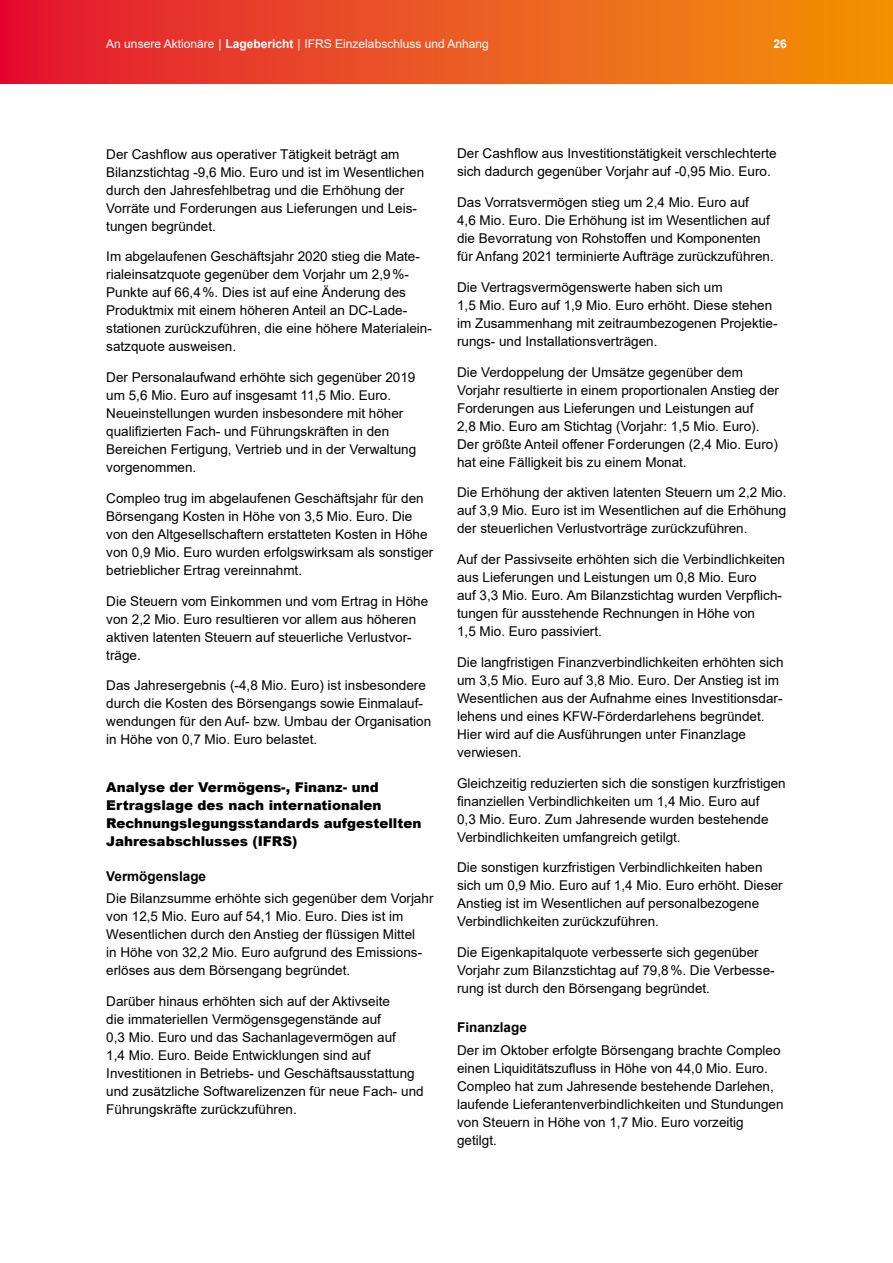
<style>
.page{position:relative;width:893px;height:1263px;background:#fff}
.page>*{position:absolute;margin:0;border:0;box-sizing:border-box;transform-origin:0 0}
.t1{font:13.5px/18px "Arial";color:#000}
.t2{font:900 13.5px/18px "Arial";color:#000}
.t3{font:700 13.5px "Arial";color:#000}
.t4{font:12px "Arial";color:#fff}
.t5{font:700 12px "Arial";color:#fff}
.s1{font-weight:700}
</style>
<div class="page">
<div style="left:0;top:0;width:893px;height:84px;background:linear-gradient(to right,#e31736,#f29709)"></div>
<p class="t4" style="left:106px;top:36px;width:384px">An unsere Aktionäre | <span class="s1">Lagebericht</span> | IFRS Einzelabschluss und Anhang</p>
<p class="t5" style="left:773px;top:35px;width:15px">26</p>
<p class="t1" style="left:106px;top:145px;width:319px">Der Cashflow aus operativer Tätigkeit beträgt am Bilanzstichtag -9,6 Mio. Euro und ist im Wesentlichen durch den Jahresfehlbetrag und die Erhöhung der Vorräte und Forderungen aus Lieferungen und Leis&shy;tungen begründet.</p>
<p class="t1" style="left:106px;top:248px;width:327px">Im abgelaufenen Geschäftsjahr 2020 stieg die Mate&shy;rialeinsatzquote gegenüber dem Vorjahr um 2,9%- Punkte auf 66,4%. Dies ist auf eine Änderung des Produktmix mit einem höheren Anteil an DC-Lade&shy;stationen zurückzuführen, die eine höhere Materialein&shy;satzquote ausweisen.</p>
<p class="t1" style="left:106px;top:368px;width:311px">Der Personalaufwand erhöhte sich gegenüber 2019 um 5,6 Mio. Euro auf insgesamt 11,5 Mio. Euro.<br>Neueinstellungen wurden insbesondere mit höher qualifizierten Fach- und Führungskräften in den Bereichen Fertigung, Vertrieb und in der Verwaltung vorgenommen.</p>
<p class="t1" style="left:106px;top:489px;width:329px">Compleo trug im abgelaufenen Geschäftsjahr für den Börsengang Kosten in Höhe von 3,5 Mio. Euro. Die von den Altgesellschaftern erstatteten Kosten in Höhe von 0,9 Mio. Euro wurden erfolgswirksam als sonstiger betrieblicher Ertrag vereinnahmt.</p>
<p class="t1" style="left:106px;top:592px;width:323px">Die Steuern vom Einkommen und vom Ertrag in Höhe von 2,2 Mio. Euro resultieren vor allem aus höheren aktiven latenten Steuern auf steuerliche Verlustvor&shy;träge.</p>
<p class="t1" style="left:106px;top:676px;width:326px">Das Jahresergebnis (-4,8 Mio. Euro) ist insbesondere durch die Kosten des Börsengangs sowie Einmalauf&shy;wendungen für den Auf- bzw. Umbau der Organisation in Höhe von 0,7 Mio. Euro belastet.</p>
<p class="t2" style="left:106px;top:778px;width:317px">Analyse der Vermögens-, Finanz- und Ertragslage des nach internationalen Rechnungslegungsstandards aufgestellten Jahresabschlusses (IFRS)</p>
<p class="t3" style="left:106px;top:867px;width:101px">Vermögenslage</p>
<p class="t1" style="left:106px;top:889px;width:329px">Die Bilanzsumme erhöhte sich gegenüber dem Vorjahr von 12,5 Mio. Euro auf 54,1 Mio. Euro. Dies ist im Wesentlichen durch den Anstieg der flüssigen Mittel<br>in Höhe von 32,2 Mio. Euro aufgrund des Emissions&shy;erlöses aus dem Börsengang begründet.</p>
<p class="t1" style="left:106px;top:992px;width:319px">Darüber hinaus erhöhten sich auf der Aktivseite<br>die immateriellen Vermögensgegenstände auf<br>0,3 Mio. Euro und das Sachanlagevermögen auf<br>1,4 Mio. Euro. Beide Entwicklungen sind auf Investitionen in Betriebs- und Geschäftsausstattung und zusätzliche Softwarelizenzen für neue Fach- und Führungskräfte zurückzuführen.</p>
<p class="t1" style="left:457px;top:145px;width:321px">Der Cashflow aus Investitionstätigkeit verschlechterte sich dadurch gegenüber Vorjahr auf -0,95 Mio. Euro.</p>
<p class="t1" style="left:457px;top:193px;width:318px">Das Vorratsvermögen stieg um 2,4 Mio. Euro auf<br>4,6 Mio. Euro. Die Erhöhung ist im Wesentlichen auf die Bevorratung von Rohstoffen und Komponenten für Anfang 2021 terminierte Aufträge zurückzuführen.</p>
<p class="t1" style="left:457px;top:278px;width:322px">Die Vertragsvermögenswerte haben sich um<br>1,5 Mio. Euro auf 1,9 Mio. Euro erhöht. Diese stehen im Zusammenhang mit zeitraumbezogenen Projektie&shy;rungs- und Installationsverträgen.</p>
<p class="t1" style="left:457px;top:363px;width:323px">Die Verdoppelung der Umsätze gegenüber dem Vorjahr resultierte in einem proportionalen Anstieg der Forderungen aus Lieferungen und Leistungen auf<br>2,8 Mio. Euro am Stichtag (Vorjahr: 1,5 Mio. Euro).<br>Der größte Anteil offener Forderungen (2,4 Mio. Euro) hat eine Fälligkeit bis zu einem Monat.</p>
<p class="t1" style="left:457px;top:484px;width:331px;text-align:justify">Die Erhöhung der aktiven latenten Steuern um 2,2 Mio. auf 3,9 Mio. Euro ist im Wesentlichen auf die Erhöhung der steuerlichen Verlustvorträge zurückzuführen.</p>
<p class="t1" style="left:457px;top:550px;width:329px">Auf der Passivseite erhöhten sich die Verbindlichkeiten aus Lieferungen und Leistungen um 0,8 Mio. Euro<br>auf 3,3 Mio. Euro. Am Bilanzstichtag wurden Verpflich&shy;tungen für ausstehende Rechnungen in Höhe von<br>1,5 Mio. Euro passiviert.</p>
<p class="t1" style="left:457px;top:653px;width:328px">Die langfristigen Finanzverbindlichkeiten erhöhten sich um 3,5 Mio. Euro auf 3,8 Mio. Euro. Der Anstieg ist im Wesentlichen aus der Aufnahme eines Investitionsdar&shy;lehens und eines KFW-Förderdarlehens begründet.<br>Hier wird auf die Ausführungen unter Finanzlage verwiesen.</p>
<p class="t1" style="left:457px;top:774px;width:330px">Gleichzeitig reduzierten sich die sonstigen kurzfristigen finanziellen Verbindlichkeiten um 1,4 Mio. Euro auf<br>0,3 Mio. Euro. Zum Jahresende wurden bestehende Verbindlichkeiten umfangreich getilgt.</p>
<p class="t1" style="left:457px;top:859px;width:327px">Die sonstigen kurzfristigen Verbindlichkeiten haben sich um 0,9 Mio. Euro auf 1,4 Mio. Euro erhöht. Dieser Anstieg ist im Wesentlichen auf personalbezogene Verbindlichkeiten zurückzuführen.</p>
<p class="t1" style="left:457px;top:943px;width:319px">Die Eigenkapitalquote verbesserte sich gegenüber<br>Vorjahr zum Bilanzstichtag auf 79,8%. Die Verbesse&shy;rung ist durch den Börsengang begründet.</p>
<p class="t3" style="left:457px;top:1018px;width:71px">Finanzlage</p>
<p class="t1" style="left:457px;top:1041px;width:328px">Der im Oktober erfolgte Börsengang brachte Compleo einen Liquiditätszufluss in Höhe von 44,0 Mio. Euro.<br>Compleo hat zum Jahresende bestehende Darlehen, laufende Lieferantenverbindlichkeiten und Stundungen von Steuern in Höhe von 1,7 Mio. Euro vorzeitig getilgt.</p>
</div>
